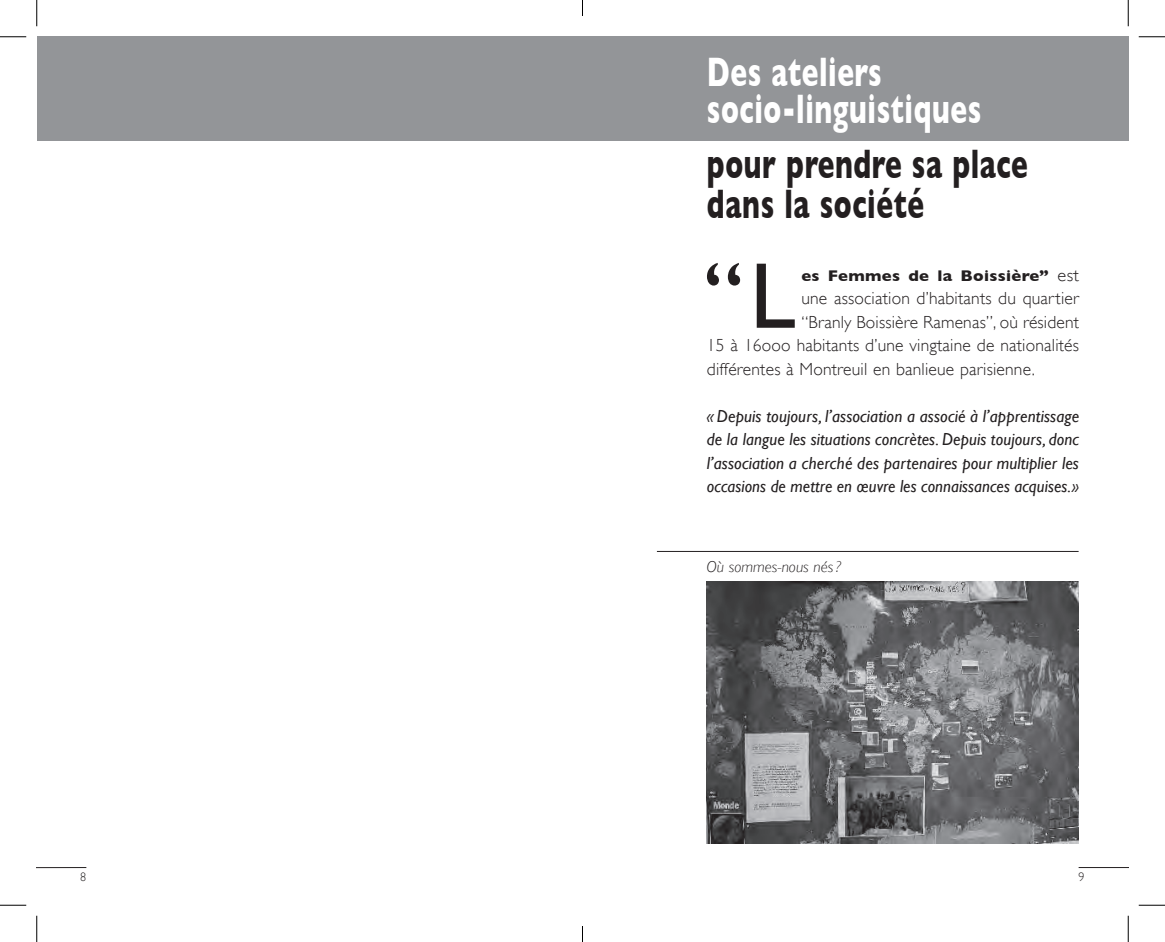
<style>
.page{position:relative;width:1165px;height:942px;background:#fff}
.page>*{position:absolute;margin:0;border:0;box-sizing:border-box;transform-origin:0 0}
.t1{font:93.98px "Gill Sans";color:#231f20}
.t2{font:700 42px/40.2px "Gill Sans";letter-spacing:.02em;color:#231f20;scale:.67 1}
.t3{font:700 42px/36.8px "Gill Sans";letter-spacing:.02em;color:#fff;scale:.67 1}
.t4{font:italic 17.5px/23.4px "Gill Sans";letter-spacing:.005em;color:#231f20;text-align:justify}
.t5{font:300 17.5px "Gill Sans";letter-spacing:.01em;color:#231f20}
.t6{font:700 15.75px "Gill Sans";letter-spacing:.02em;color:#231f20;scale:1.05 1}
.t7{font:italic 300 15.75px "Gill Sans";color:#231f20}
.t8{font:300 12.25px "Gill Sans";color:#231f20}
.s1{font-weight:300;font-size:17.5px}
</style>
<div class="page">
<div style="left:582px;top:37px;width:546px;height:104px;background:#939598"></div>
<div style="left:37px;top:37px;width:545px;height:104px;background:#939598"></div>
<hr style="left:37px;top:867px;width:49px;height:1px;background:#231f20">
<hr style="left:1078px;top:867px;width:50px;height:1px;background:#231f20">
<hr style="left:657px;top:551px;width:421px;height:1px;background:#231f20">
<img style="left:706px;top:582px;width:372px;height:262px">
<svg style="left:0;top:36px;width:26px;height:1px"></svg>
<svg style="left:1139px;top:36px;width:26px;height:1px"></svg>
<svg style="left:0;top:905px;width:26px;height:1px"></svg>
<svg style="left:1139px;top:905px;width:26px;height:1px"></svg>
<svg style="left:36px;top:0;width:1px;height:26px"></svg>
<svg style="left:36px;top:915px;width:1px;height:27px"></svg>
<svg style="left:1128px;top:0;width:1px;height:26px"></svg>
<svg style="left:1128px;top:915px;width:1px;height:27px"></svg>
<svg style="left:582px;top:0;width:1px;height:16px"></svg>
<svg style="left:582px;top:926px;width:1px;height:16px"></svg>
<h2 class="t3" style="left:707px;top:53px;width:411px">Des ateliers socio-linguistiques</h2>
<h2 class="t2" style="left:707px;top:143px;width:481px">pour prendre sa place dans la société</h2>
<h1 class="t1" style="left:704px;top:241px;width:93px">“L</h1>
<p class="t6" style="left:801px;top:266px;width:266px">es Femmes de la Boissière” <span class="s1">est</span></p>
<p class="t5" style="left:801px;top:288px;width:279px">une association d’habitants du quartier</p>
<p class="t5" style="left:801px;top:312px;width:279px">“Branly Boissière Ramenas”, où résident</p>
<p class="t5" style="left:707px;top:335px;width:374px">15 à 16ooo habitants d’une vingtaine de nationalités</p>
<p class="t5" style="left:707px;top:359px;width:329px">différentes à Montreuil en banlieue parisienne.</p>
<p class="t4" style="left:707px;top:404px;width:374px">«Depuis toujours, l’association a associé à l’apprentissage de la langue les situations concrètes. Depuis toujours, donc l’association a cherché des partenaires pour multiplier les occasions de mettre en œuvre les connaissances acquises.»</p>
<p class="t7" style="left:706px;top:557px;width:136px">Où sommes-nous nés ?</p>
<p class="t8" style="left:80px;top:870px;width:8px">8</p>
<p class="t8" style="left:1078px;top:870px;width:8px">9</p>
</div>
